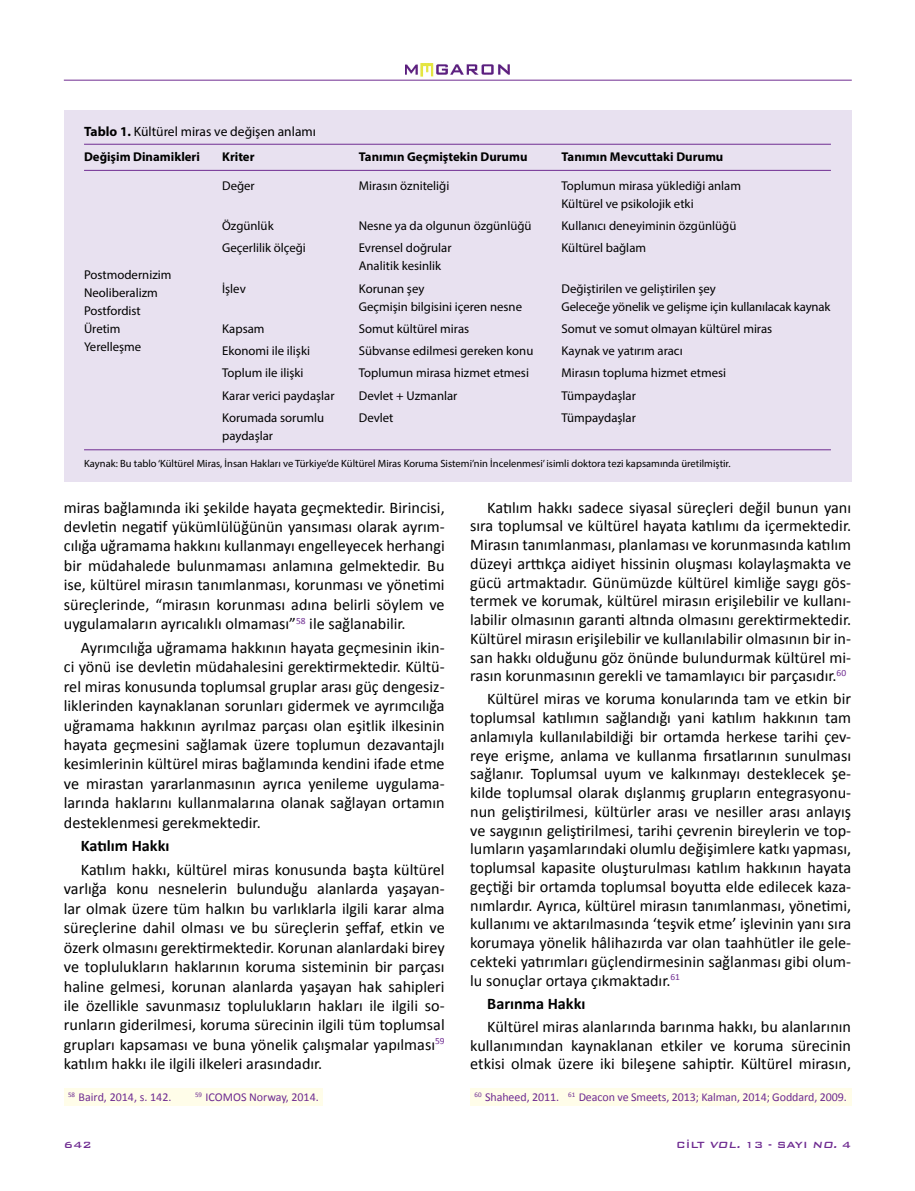
<style>
.page{position:relative;width:915px;height:1191px;background:#fff}
.page>*{position:absolute;margin:0;border:0;box-sizing:border-box;transform-origin:0 0}
.t1{font:16.2px/18.8px "Calibri";color:#000;text-align:justify}
.t2{font:700 16.2px "Calibri";color:#000}
.t3{font:13.5px "Myriad Pro";color:#000}
.t4{font:12.75px/18px "Myriad Pro";color:#000}
.t5{font:700 12.75px "Myriad Pro";color:#000}
.t6{font:12px "Calibri";letter-spacing:-.005em;color:#6f2c91}
.t7{font:500 12px "Bank Gothic BT";color:#6f2c91}
.t8{font:10.5px "Myriad Pro";color:#000}
.s1{font-weight:700}
.s2{font-style:italic}
</style>
<div class="page">
<div style="left:64px;top:1088px;width:127px;height:17px;background:#fffde9"></div>
<div style="left:470px;top:1088px;width:93px;height:17px;background:#fffde9"></div>
<div style="left:191px;top:1088px;width:132px;height:17px;background:#fffde9"></div>
<div style="left:563px;top:1088px;width:287px;height:17px;background:#fffde9"></div>
<div style="left:64px;top:111px;width:786px;height:371px;background:#e8e1f0"></div>
<hr style="left:84px;top:170px;width:746px;height:1px;background:#6f2c91">
<hr style="left:84px;top:144px;width:746px;height:1px;background:#6f2c91">
<hr style="left:84px;top:449px;width:746px;height:1px;background:#6f2c91">
<img style="left:405px;top:64px;width:104px;height:16px">
<hr style="left:64px;top:80px;width:787px;height:1px;background:#6f2c91">
<p class="t3" style="left:84px;top:123px;width:233px"><span class="s1">Tablo 1.</span> Kültürel miras ve değişen anlamı</p>
<p class="t5" style="left:84px;top:149px;width:117px">Değişim Dinamikleri</p>
<p class="t5" style="left:222px;top:149px;width:34px">Kriter</p>
<p class="t5" style="left:358px;top:149px;width:170px">Tanımın Geçmiştekin Durumu</p>
<p class="t5" style="left:561px;top:149px;width:163px">Tanımın Mevcuttaki Durumu</p>
<p class="t4" style="left:222px;top:176px;width:34px">Değer</p>
<p class="t4" style="left:358px;top:176px;width:92px">Mirasın özniteliği</p>
<p class="t4" style="left:561px;top:176px;width:181px">Toplumun mirasa yüklediği anlam<br>Kültürel ve psikolojik etki</p>
<p class="t4" style="left:222px;top:217px;width:53px">Özgünlük</p>
<p class="t4" style="left:358px;top:217px;width:174px">Nesne ya da olgunun özgünlüğü</p>
<p class="t4" style="left:561px;top:217px;width:176px">Kullanıcı deneyiminin özgünlüğü</p>
<p class="t4" style="left:222px;top:239px;width:85px">Geçerlilik ölçeği</p>
<p class="t4" style="left:358px;top:239px;width:94px">Evrensel doğrular</p>
<p class="t4" style="left:561px;top:239px;width:86px">Kültürel bağlam</p>
<p class="t4" style="left:358px;top:257px;width:84px">Analitik kesinlik</p>
<p class="t4" style="left:222px;top:279px;width:25px">İşlev</p>
<p class="t4" style="left:358px;top:279px;width:67px">Korunan şey</p>
<p class="t4" style="left:561px;top:279px;width:156px">Değiştirilen ve geliştirilen şey</p>
<p class="t4" style="left:358px;top:297px;width:165px">Geçmişin bilgisini içeren nesne</p>
<p class="t4" style="left:561px;top:297px;width:270px">Geleceğe yönelik ve gelişme için kullanılacak kaynak</p>
<p class="t4" style="left:222px;top:319px;width:44px">Kapsam</p>
<p class="t4" style="left:359px;top:319px;width:112px">Somut kültürel miras</p>
<p class="t4" style="left:561px;top:319px;width:212px">Somut ve somut olmayan kültürel miras</p>
<p class="t4" style="left:222px;top:342px;width:89px">Ekonomi ile ilişki</p>
<p class="t4" style="left:359px;top:342px;width:176px">Sübvanse edilmesi gereken konu</p>
<p class="t4" style="left:561px;top:342px;width:123px">Kaynak ve yatırım aracı</p>
<p class="t4" style="left:222px;top:364px;width:83px">Toplum ile ilişki</p>
<p class="t4" style="left:359px;top:364px;width:172px">Toplumun mirasa hizmet etmesi</p>
<p class="t4" style="left:561px;top:364px;width:166px">Mirasın topluma hizmet etmesi</p>
<p class="t4" style="left:222px;top:386px;width:114px">Karar verici paydaşlar</p>
<p class="t4" style="left:359px;top:386px;width:100px">Devlet + Uzmanlar</p>
<p class="t4" style="left:561px;top:386px;width:76px">Tümpaydaşlar</p>
<p class="t4" style="left:222px;top:408px;width:103px">Korumada sorumlu</p>
<p class="t4" style="left:359px;top:408px;width:36px">Devlet</p>
<p class="t4" style="left:561px;top:408px;width:76px">Tümpaydaşlar</p>
<p class="t4" style="left:222px;top:426px;width:52px">paydaşlar</p>
<p class="t8" style="left:84px;top:456px;width:648px">Kaynak: Bu tablo ‘Kültürel Miras, İnsan Hakları ve Türkiye’de Kültürel Miras Koruma Sistemi’nin İncelenmesi’ isimli doktora tezi kapsamında üretilmiştir.</p>
<p class="t4" style="left:84px;top:265px;width:89px">Postmodernizim<br>Neoliberalizm<br>Postfordist<br>Üretim<br>Yerelleşme</p>
<p class="t1" style="left:64px;top:497px;width:382px;line-height:19.4px">miras bağlamında iki şekilde hayata geçmektedir. Birincisi, devletin negatif yükümlülüğünün yansıması olarak ayrım&shy;cılığa uğramama hakkını kullanmayı engelleyecek herhangi bir müdahalede bulunmaması anlamına gelmektedir. Bu ise, kültürel mirasın tanımlanması, korunması ve yönetimi süreçlerinde, “mirasın korunması adına belirli söylem ve uygulamaların ayrıcalıklı olmaması”<sup>58</sup> ile sağlanabilir.</p>
<p class="t1" style="left:64px;top:638px;width:382px;line-height:19.4px;text-indent:17px">Ayrımcılığa uğramama hakkının hayata geçmesinin ikin&shy;ci yönü ise devletin müdahalesini gerektirmektedir. Kültü&shy;rel miras konusunda toplumsal gruplar arası güç dengesiz&shy;liklerinden kaynaklanan sorunları gidermek ve ayrımcılığa uğramama hakkının ayrılmaz parçası olan eşitlik ilkesinin hayata geçmesini sağlamak üzere toplumun dezavantajlı kesimlerinin kültürel miras bağlamında kendini ifade etme ve mirastan yararlanmasının ayrıca yenileme uygulama&shy;larında haklarını kullanmalarına olanak sağlayan ortamın desteklenmesi gerekmektedir.</p>
<p class="t2" style="left:81px;top:835px;width:90px">Katılım Hakkı</p>
<p class="t1" style="left:64px;top:860px;width:382px;line-height:19.4px;text-indent:17px">Katılım hakkı, kültürel miras konusunda başta kültürel varlığa konu nesnelerin bulunduğu alanlarda yaşayan&shy;lar olmak üzere tüm halkın bu varlıklarla ilgili karar alma süreçlerine dahil olması ve bu süreçlerin şeffaf, etkin ve özerk olmasını gerektirmektedir. Korunan alanlardaki birey ve toplulukların haklarının koruma sisteminin bir parçası haline gelmesi, korunan alanlarda yaşayan hak sahipleri ile özellikle savunmasız toplulukların hakları ile ilgili so&shy;runların giderilmesi, koruma sürecinin ilgili tüm toplumsal grupları kapsaması ve buna yönelik çalışmalar yapılması<sup>59 </sup>katılım hakkı ile ilgili ilkeleri arasındadır.</p>
<p class="t1" style="left:470px;top:498px;width:382px;text-indent:17px">Katılım hakkı sadece siyasal süreçleri değil bunun yanı sıra toplumsal ve kültürel hayata katılımı da içermektedir.<br>Mirasın tanımlanması, planlaması ve korunmasında katılım düzeyi arttıkça aidiyet hissinin oluşması kolaylaşmakta ve gücü artmaktadır. Günümüzde kültürel kimliğe saygı gös&shy;termek ve korumak, kültürel mirasın erişilebilir ve kullanı&shy;labilir olmasının garanti altında olmasını gerektirmektedir.<br>Kültürel mirasın erişilebilir ve kullanılabilir olmasının bir in&shy;san hakkı olduğunu göz önünde bulundurmak kültürel mi&shy;rasın korunmasının gerekli ve tamamlayıcı bir parçasıdır.<sup>60</sup></p>
<p class="t1" style="left:470px;top:689px;width:382px;text-indent:17px">Kültürel miras ve koruma konularında tam ve etkin bir toplumsal katılımın sağlandığı yani katılım hakkının tam anlamıyla kullanılabildiği bir ortamda herkese tarihi çev&shy;reye erişme, anlama ve kullanma fırsatlarının sunulması sağlanır. Toplumsal uyum ve kalkınmayı desteklecek şe&shy;kilde toplumsal olarak dışlanmış grupların entegrasyonu&shy;nun geliştirilmesi, kültürler arası ve nesiller arası anlayış ve saygının geliştirilmesi, tarihi çevrenin bireylerin ve top&shy;lumların yaşamlarındaki olumlu değişimlere katkı yapması, toplumsal kapasite oluşturulması katılım hakkının hayata geçtiği bir ortamda toplumsal boyutta elde edilecek kaza&shy;nımlardır. Ayrıca, kültürel mirasın tanımlanması, yönetimi, kullanımı ve aktarılmasında ‘teşvik etme’ işlevinin yanı sıra korumaya yönelik hâlihazırda var olan taahhütler ile gele&shy;cekteki yatırımları güçlendirmesinin sağlanması gibi olum&shy;lu sonuçlar ortaya çıkmaktadır.<sup>61</sup></p>
<p class="t2" style="left:487px;top:993px;width:100px">Barınma Hakkı</p>
<p class="t1" style="left:470px;top:1017px;width:382px;text-indent:17px">Kültürel miras alanlarında barınma hakkı, bu alanlarının kullanımından kaynaklanan etkiler ve koruma sürecinin etkisi olmak üzere iki bileşene sahiptir. Kültürel mirasın,</p>
<p class="t6" style="left:68px;top:1089px;width:105px"><sup>58</sup> Baird, 2014, s. 142.</p>
<p class="t6" style="left:474px;top:1089px;width:86px"><sup>60</sup> Shaheed, 2011.</p>
<p class="t6" style="left:195px;top:1089px;width:125px"><sup>59</sup> ICOMOS Norway, 2014.</p>
<p class="t6" style="left:568px;top:1089px;width:280px"><sup>61</sup> Deacon ve Smeets, 2013; Kalman, 2014; Goddard, 2009.</p>
<p class="t7" style="left:64px;top:1138px;width:29px">642</p>
<p class="t7" style="left:676px;top:1138px;width:176px">CİLT <span class="s2">VOL.</span> 13 - SAYI <span class="s2">NO.</span> 4</p>
</div>
